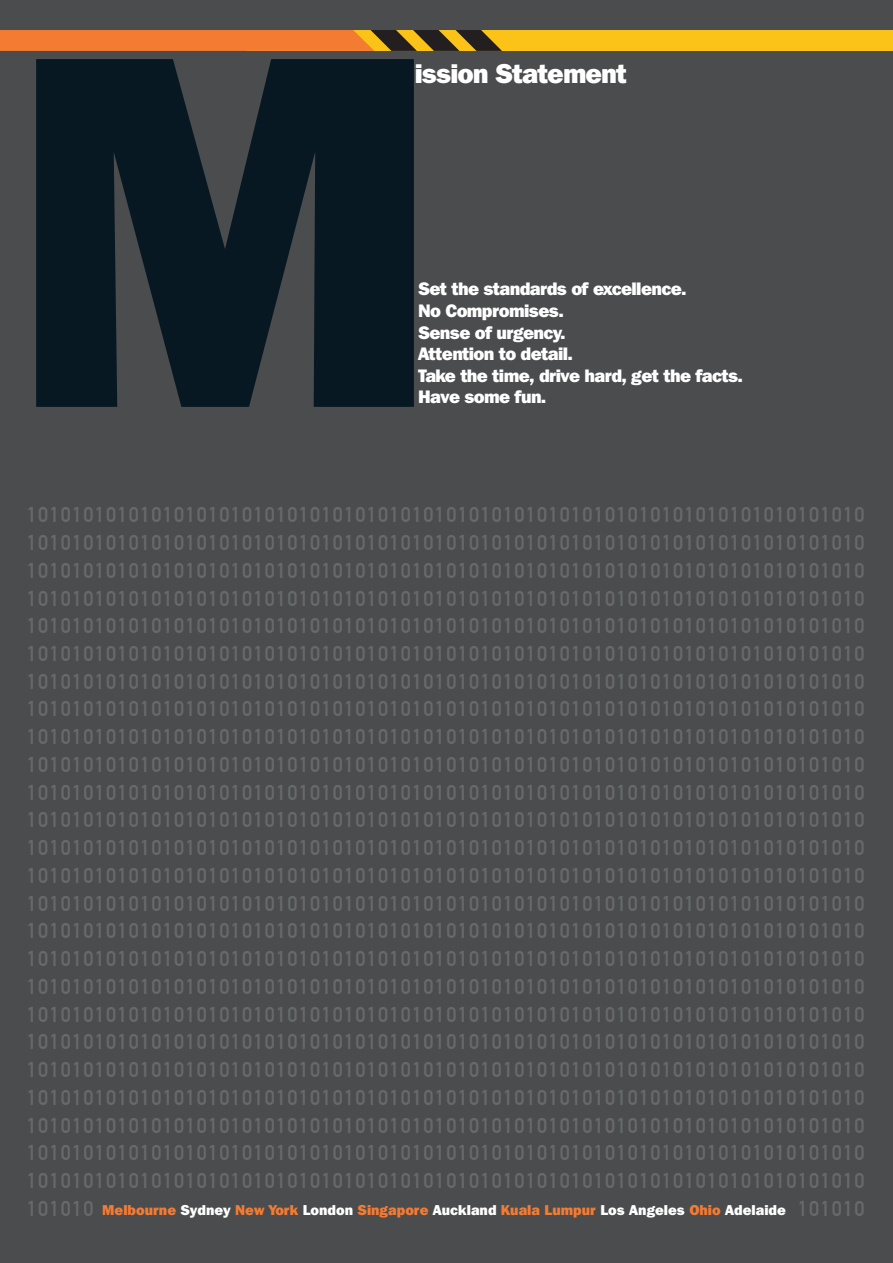
<style>
.page{position:relative;width:893px;height:1263px;background:#4b4c4d}
.page>*{position:absolute;margin:0;border:0;box-sizing:border-box;transform-origin:0 0}
.t1{font:800 501px "Franklin Gothic IT Cby BT";color:#071822}
.t2{font:800 27px "Franklin Gothic IT Cby BT";letter-spacing:-.035em;color:#fff}
.t3{font:21px/27.8px "DIN Mittelschrift Std";letter-spacing:.06em;color:#666a6b;text-align:justify}
.t4{font:800 18px/21.6px "Franklin Gothic IT Cby BT";letter-spacing:-.035em;color:#fff}
.t5{font:800 14.25px "Franklin Gothic IT Cby BT";color:#f47b32}
.s1{color:#fff}
</style>
<div class="page">
<svg style="left:0;top:30px;width:893px;height:21px;background:#e59722"></svg>
<h1 class="t1" style="left:7px;top:-90px;width:437px">M</h1>
<p class="t2" style="left:415px;top:56px;width:214px">ission Statement</p>
<p class="t4" style="left:418px;top:278px;width:327px">Set the standards of excellence.<br>No Compromises.<br>Sense of urgency.<br>Attention to detail.<br>Take the time, drive hard, get the facts.</p>
<p class="t4" style="left:418px;top:386px;width:130px">Have some fun.</p>
<p class="t3" style="left:27px;top:501px;width:839px">10101010101010101010101010101010101010101010101010101010101010101010101010<br>10101010101010101010101010101010101010101010101010101010101010101010101010<br>10101010101010101010101010101010101010101010101010101010101010101010101010<br>10101010101010101010101010101010101010101010101010101010101010101010101010<br>10101010101010101010101010101010101010101010101010101010101010101010101010<br>10101010101010101010101010101010101010101010101010101010101010101010101010<br>10101010101010101010101010101010101010101010101010101010101010101010101010<br>10101010101010101010101010101010101010101010101010101010101010101010101010<br>10101010101010101010101010101010101010101010101010101010101010101010101010<br>10101010101010101010101010101010101010101010101010101010101010101010101010<br>10101010101010101010101010101010101010101010101010101010101010101010101010<br>10101010101010101010101010101010101010101010101010101010101010101010101010<br>10101010101010101010101010101010101010101010101010101010101010101010101010<br>10101010101010101010101010101010101010101010101010101010101010101010101010<br>10101010101010101010101010101010101010101010101010101010101010101010101010<br>10101010101010101010101010101010101010101010101010101010101010101010101010<br>10101010101010101010101010101010101010101010101010101010101010101010101010<br>10101010101010101010101010101010101010101010101010101010101010101010101010<br>10101010101010101010101010101010101010101010101010101010101010101010101010<br>10101010101010101010101010101010101010101010101010101010101010101010101010<br>10101010101010101010101010101010101010101010101010101010101010101010101010<br>10101010101010101010101010101010101010101010101010101010101010101010101010<br>10101010101010101010101010101010101010101010101010101010101010101010101010<br>10101010101010101010101010101010101010101010101010101010101010101010101010<br>10101010101010101010101010101010101010101010101010101010101010101010101010<br>10101010101010101010101010101010101010101010101010101010101010101010101010</p>
<p class="t5" style="left:102px;top:1201px;width:685px">Melbourne <span class="s1">Sydney</span> New York <span class="s1">London</span> Singapore <span class="s1">Auckland</span> Kuala Lumpur <span class="s1">Los Angeles</span> Ohio <span class="s1">Adelaide</span></p>
</div>
